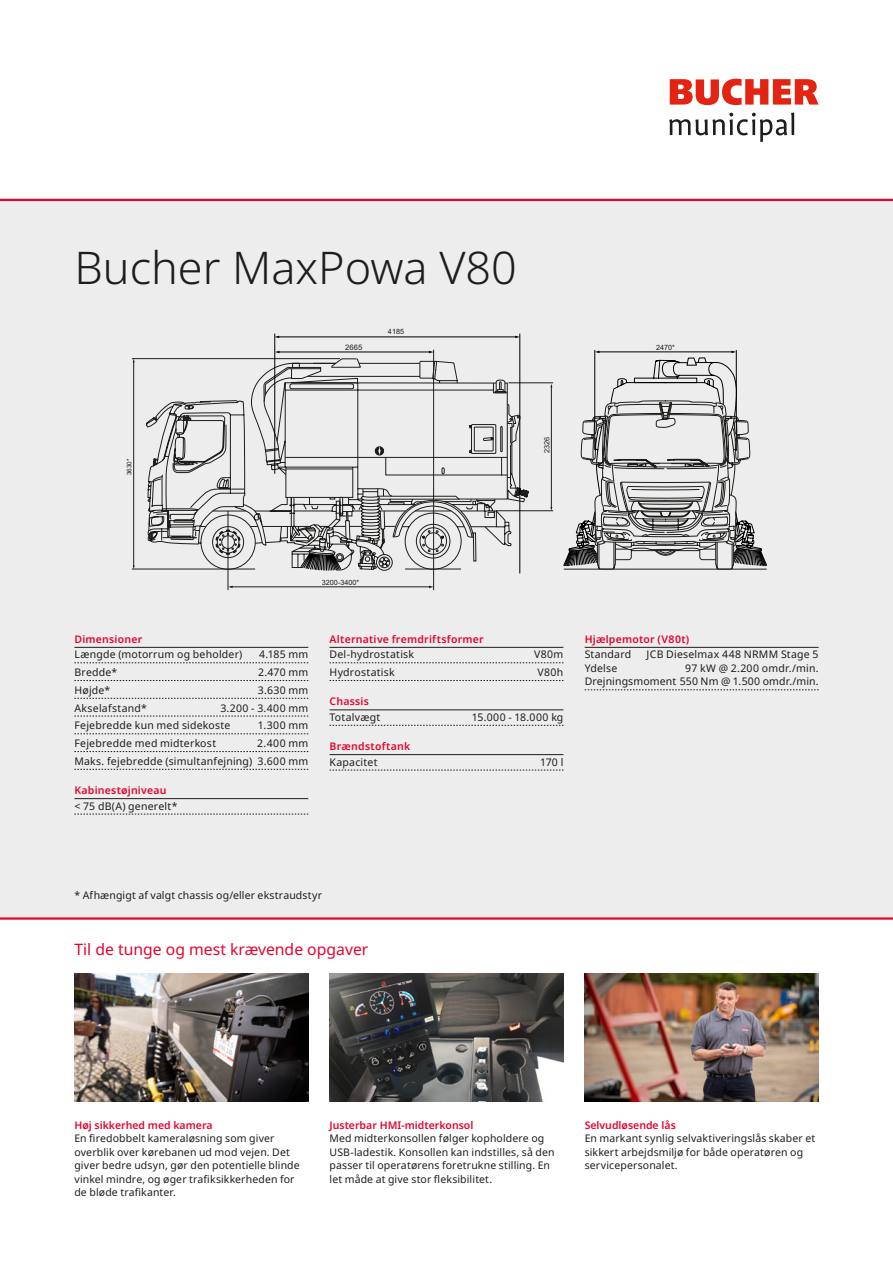
<style>
.page{position:relative;width:893px;height:1263px;background:#fff}
.page>*{position:absolute;margin:0;border:0;box-sizing:border-box;transform-origin:0 0}
.t1{font:300 45px "Noto Sans";color:#1d1d1b}
.t2{font:15.75px "Noto Sans";color:#e4042e}
.t3{font:10.5px/13.5px "Noto Sans";letter-spacing:.015em;color:#1d1d1b}
.t4{font:600 10.5px "Noto Sans";letter-spacing:.015em;color:#e4042e}
.t5{font:10.5px "Noto Sans";letter-spacing:.045em;color:#1d1d1b}
.t6{font:7.5px "Arial";color:#1d1d1b}
.t7{font:7.2px "Arial";color:#1d1d1b}
.t8{font:6.3px "Arial";color:#1d1d1b}
</style>
<div class="page">
<div style="left:0;top:200px;width:893px;height:718px;background:#ededed"></div>
<hr style="left:0;top:199px;width:893px;height:2px;background:#e4042e">
<hr style="left:0;top:917px;width:893px;height:3px;background:#e4042e">
<svg style="left:254px;top:379px;width:21px;height:167px"></svg>
<svg style="left:146px;top:400px;width:120px;height:170px"></svg>
<hr style="left:132px;top:358px;width:208px;height:1px;background:#1d1d1b">
<hr style="left:132px;top:569px;width:123px;height:1px;background:#1d1d1b">
<hr style="left:133px;top:362px;width:1px;height:204px;background:#1d1d1b">
<hr style="left:228px;top:511px;width:1px;height:79px;background:#1d1d1b">
<hr style="left:433px;top:350px;width:1px;height:240px;background:#1d1d1b">
<hr style="left:232px;top:587px;width:198px;height:1px;background:#1d1d1b">
<hr style="left:520px;top:334px;width:1px;height:239px;background:#000">
<hr style="left:278px;top:337px;width:238px;height:1px;background:#000">
<hr style="left:274px;top:334px;width:1px;height:140px;background:#000">
<hr style="left:594px;top:350px;width:1px;height:100px;background:#000">
<hr style="left:736px;top:350px;width:1px;height:101px;background:#000">
<svg style="left:275px;top:351px;width:492px;height:220px"></svg>
<img style="left:74px;top:974px;width:234px;height:127px">
<img style="left:330px;top:974px;width:233px;height:127px">
<img style="left:585px;top:974px;width:234px;height:127px">
<hr style="left:74px;top:647px;width:234px;height:1px;background:#1d1d1b">
<svg style="left:74px;top:662px;width:234px;height:1px"></svg>
<svg style="left:74px;top:680px;width:234px;height:1px"></svg>
<svg style="left:74px;top:698px;width:234px;height:1px"></svg>
<svg style="left:74px;top:716px;width:234px;height:1px"></svg>
<svg style="left:74px;top:733px;width:234px;height:1px"></svg>
<svg style="left:74px;top:751px;width:234px;height:1px"></svg>
<svg style="left:74px;top:769px;width:234px;height:1px"></svg>
<hr style="left:74px;top:798px;width:234px;height:1px;background:#1d1d1b">
<svg style="left:74px;top:814px;width:234px;height:1px"></svg>
<hr style="left:330px;top:647px;width:233px;height:1px;background:#1d1d1b">
<svg style="left:330px;top:662px;width:233px;height:1px"></svg>
<svg style="left:330px;top:680px;width:233px;height:1px"></svg>
<hr style="left:330px;top:709px;width:233px;height:1px;background:#1d1d1b">
<svg style="left:330px;top:725px;width:233px;height:1px"></svg>
<hr style="left:330px;top:754px;width:233px;height:1px;background:#1d1d1b">
<svg style="left:330px;top:770px;width:233px;height:1px"></svg>
<hr style="left:585px;top:647px;width:234px;height:1px;background:#1d1d1b">
<svg style="left:585px;top:689px;width:234px;height:1px"></svg>
<svg style="left:670px;top:79px;width:149px;height:26px"></svg>
<svg style="left:669px;top:113px;width:125px;height:29px"></svg>
<h1 class="t1" style="left:74px;top:236px;width:444px">Bucher MaxPowa V80</h1>
<p class="t7" style="left:388px;top:327px;width:18px">4185</p>
<p class="t6" style="left:345px;top:342px;width:19px">2665</p>
<p class="t7" style="left:656px;top:342px;width:20px">2470*</p>
<p class="t8" style="left:125px;top:475px;width:18px;rotate:-90deg">3630*</p>
<p class="t7" style="left:542px;top:453px;width:18px;rotate:-90deg">2326</p>
<p class="t7" style="left:322px;top:577px;width:39px">3200-3400*</p>
<p class="t4" style="left:74px;top:631px;width:69px">Dimensioner</p>
<p class="t3" style="left:74px;top:648px;width:170px">Længde (motorrum og beholder)</p>
<p class="t3" style="left:259px;top:648px;width:51px">4.185 mm</p>
<p class="t3" style="left:74px;top:666px;width:44px">Bredde*</p>
<p class="t3" style="left:258px;top:666px;width:52px">2.470 mm</p>
<p class="t3" style="left:74px;top:683px;width:37px">Højde*</p>
<p class="t3" style="left:258px;top:683px;width:52px">3.630 mm</p>
<p class="t3" style="left:74px;top:701px;width:74px">Akselafstand*</p>
<p class="t3" style="left:74px;top:699px;width:235px;line-height:17.7px;text-indent:146px">3.200 - 3.400 mm<br>Fejebredde kun med sidekoste</p>
<p class="t3" style="left:258px;top:719px;width:52px">1.300 mm</p>
<p class="t3" style="left:74px;top:737px;width:143px">Fejebredde med midterkost</p>
<p class="t3" style="left:74px;top:735px;width:235px;line-height:17.7px;text-align:right">2.400 mm<br>Maks. fejebredde (simultanfejning) 3.600 mm</p>
<p class="t4" style="left:74px;top:783px;width:94px">Kabinestøjniveau</p>
<p class="t3" style="left:74px;top:799px;width:105px">&lt; 75 dB(A) generelt*</p>
<p class="t4" style="left:330px;top:631px;width:156px">Alternative fremdriftsformer</p>
<p class="t3" style="left:330px;top:648px;width:86px">Del-hydrostatisk</p>
<p class="t3" style="left:534px;top:648px;width:31px">V80m</p>
<p class="t3" style="left:330px;top:666px;width:67px">Hydrostatisk</p>
<p class="t3" style="left:538px;top:666px;width:27px">V80h</p>
<p class="t4" style="left:330px;top:694px;width:41px">Chassis</p>
<p class="t3" style="left:330px;top:710px;width:52px">Totalvægt</p>
<p class="t5" style="left:472px;top:710px;width:93px">15.000 - 18.000 kg</p>
<p class="t4" style="left:330px;top:739px;width:82px">Brændstoftank</p>
<p class="t3" style="left:330px;top:755px;width:50px">Kapacitet</p>
<p class="t3" style="left:540px;top:755px;width:25px">170 l</p>
<p class="t4" style="left:585px;top:631px;width:106px">Hjælpemotor (V80t)</p>
<p class="t3" style="left:585px;top:648px;width:48px">Standard</p>
<p class="t3" style="left:647px;top:648px;width:173px">JCB Dieselmax 448 NRMM Stage 5</p>
<p class="t3" style="left:585px;top:661px;width:34px">Ydelse</p>
<p class="t3" style="left:585px;top:661px;width:235px;text-align:right">97 kW @ 2.200 omdr./min.<br>Drejningsmoment 550 Nm @ 1.500 omdr./min.</p>
<p class="t3" style="left:74px;top:888px;width:249px">* Afhængigt af valgt chassis og/eller ekstraudstyr</p>
<h2 class="t2" style="left:74px;top:938px;width:296px">Til de tunge og mest krævende opgaver</h2>
<p class="t4" style="left:74px;top:1117px;width:140px">Høj sikkerhed med kamera</p>
<p class="t3" style="left:74px;top:1132px;width:227px">En firedobbelt kameraløsning som giver overblik over kørebanen ud mod vejen. Det giver bedre udsyn, gør den potentielle blinde vinkel mindre, og øger trafiksikkerheden for de bløde trafikanter.</p>
<p class="t4" style="left:330px;top:1117px;width:145px">Justerbar HMI-midterkonsol</p>
<p class="t3" style="left:330px;top:1132px;width:227px">Med midterkonsollen følger kopholdere og USB-ladestik. Konsollen kan indstilles, så den passer til operatørens foretrukne stilling. En let måde at give stor fleksibilitet.</p>
<p class="t4" style="left:585px;top:1117px;width:93px">Selvudløsende lås</p>
<p class="t3" style="left:585px;top:1132px;width:232px">En markant synlig selvaktiveringslås skaber et sikkert arbejdsmiljø for både operatøren og servicepersonalet.</p>
</div>
